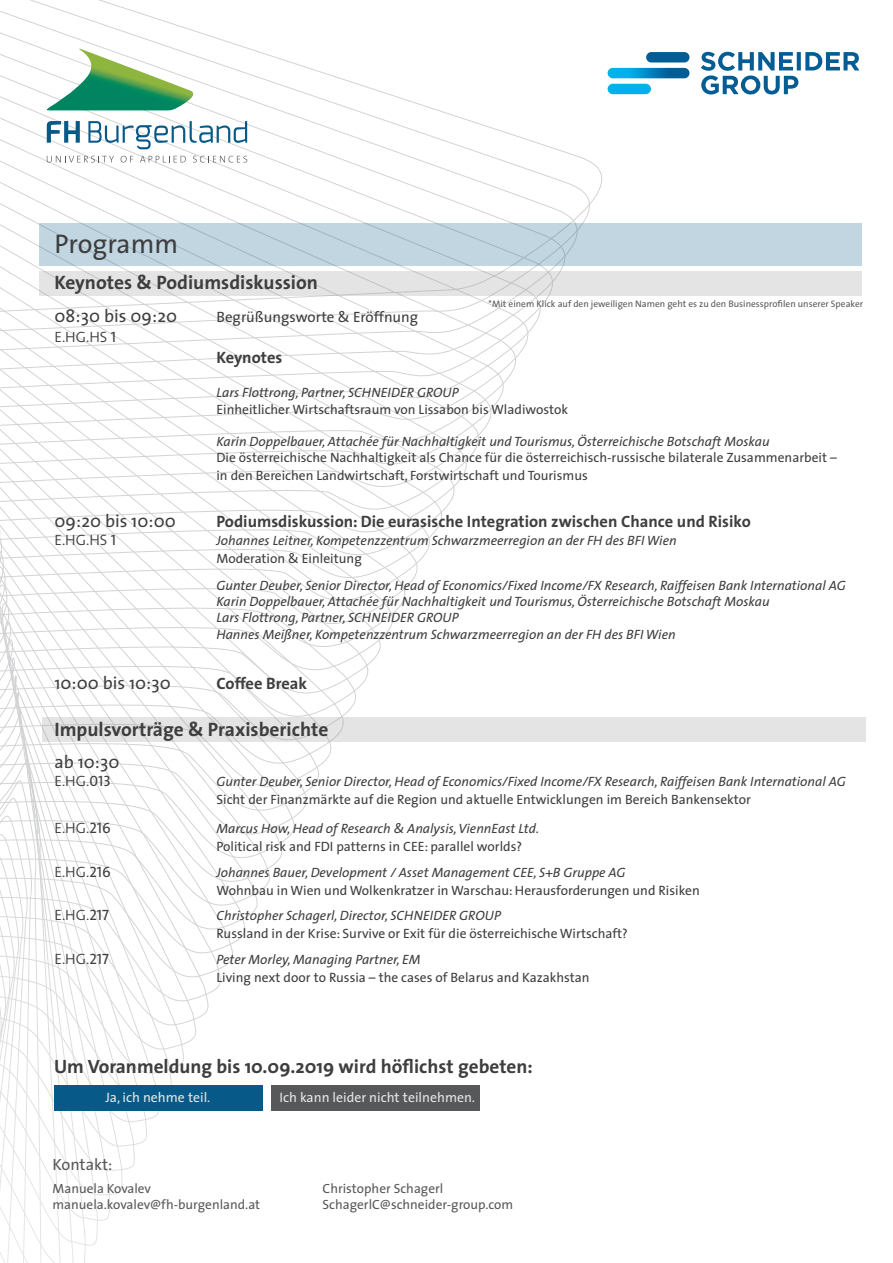
<style>
.page{position:relative;width:893px;height:1263px;background:#fff}
.page>*{position:absolute;margin:0;border:0;box-sizing:border-box;transform-origin:0 0}
.t1{font:27px "The Sans";color:#3e3e3f}
.t2{font:700 19.5px "The Sans";color:#3e3e3f}
.t3{font:700 19.35px "The Sans";color:#3e3e3f}
.t4{font:18px "The Sans";color:#3e3e3f}
.t5{font:700 16.5px "The Sans";color:#3e3e3f}
.t6{font:16.35px "The Sans";color:#57585a}
.t7{font:300 15px "The Sans";color:#3e3e3f}
.t8{font:15px "The Sans";color:#3e3e3f}
.t9{font:13.8px "The Sans";color:#e6e7e9}
.t10{font:italic 13.5px/16.2px "The Sans";color:#3e3e3f}
.t11{font:13.5px/18px "The Sans";color:#3e3e3f}
.t12{font:13.35px "The Sans";color:#57585a}
.t13{font:9.45px "The Sans";color:#57585a}
.s1{font-family:"The Sans Caps";font-weight:400}
</style>
<div class="page">
<div style="left:42px;top:717px;width:824px;height:25px;background:#e4e4e5"></div>
<div style="left:39px;top:271px;width:822px;height:25px;background:#e4e4e5"></div>
<svg style="left:8px;top:1225px;width:90px;height:25px"></svg>
<svg style="left:0;top:1195px;width:110px;height:30px"></svg>
<svg style="left:0;top:1171px;width:123px;height:24px"></svg>
<svg style="left:0;top:1148px;width:135px;height:23px"></svg>
<svg style="left:0;top:1125px;width:147px;height:23px"></svg>
<svg style="left:5px;top:1102px;width:154px;height:23px"></svg>
<svg style="left:0;top:1056px;width:184px;height:23px"></svg>
<svg style="left:0;top:1032px;width:196px;height:24px"></svg>
<svg style="left:0;top:1009px;width:208px;height:23px"></svg>
<svg style="left:0;top:986px;width:219px;height:23px"></svg>
<svg style="left:0;top:963px;width:229px;height:23px"></svg>
<svg style="left:0;top:940px;width:238px;height:23px"></svg>
<svg style="left:0;top:917px;width:247px;height:23px"></svg>
<svg style="left:0;top:894px;width:258px;height:23px"></svg>
<svg style="left:0;top:871px;width:270px;height:23px"></svg>
<svg style="left:0;top:848px;width:283px;height:23px"></svg>
<svg style="left:0;top:825px;width:295px;height:23px"></svg>
<svg style="left:0;top:802px;width:307px;height:23px"></svg>
<svg style="left:0;top:779px;width:318px;height:23px"></svg>
<svg style="left:0;top:755px;width:330px;height:24px"></svg>
<svg style="left:0;top:732px;width:340px;height:23px"></svg>
<svg style="left:0;top:709px;width:351px;height:23px"></svg>
<svg style="left:0;top:686px;width:361px;height:23px"></svg>
<svg style="left:0;top:663px;width:370px;height:23px"></svg>
<svg style="left:0;top:640px;width:381px;height:23px"></svg>
<svg style="left:0;top:616px;width:393px;height:24px"></svg>
<svg style="left:0;top:593px;width:406px;height:23px"></svg>
<svg style="left:0;top:570px;width:418px;height:23px"></svg>
<svg style="left:0;top:547px;width:429px;height:23px"></svg>
<svg style="left:0;top:523px;width:441px;height:24px"></svg>
<svg style="left:0;top:502px;width:450px;height:21px"></svg>
<svg style="left:0;top:482px;width:458px;height:20px"></svg>
<svg style="left:0;top:463px;width:467px;height:19px"></svg>
<svg style="left:0;top:443px;width:479px;height:20px"></svg>
<svg style="left:0;top:424px;width:488px;height:19px"></svg>
<svg style="left:0;top:405px;width:495px;height:19px"></svg>
<svg style="left:0;top:386px;width:504px;height:19px"></svg>
<svg style="left:0;top:366px;width:515px;height:20px"></svg>
<svg style="left:0;top:347px;width:524px;height:19px"></svg>
<svg style="left:0;top:327px;width:533px;height:20px"></svg>
<svg style="left:0;top:0;width:626px;height:327px"></svg>
<div style="left:39px;top:223px;width:822px;height:43px;background:#c1d6e1"></div>
<div style="left:271px;top:1085px;width:208px;height:26px;background:#57585a"></div>
<div style="left:54px;top:1085px;width:209px;height:26px;background:#075a88"></div>
<svg style="left:47px;top:156px;width:67px;height:7px"></svg>
<svg style="left:121px;top:156px;width:12px;height:7px"></svg>
<svg style="left:140px;top:156px;width:46px;height:6px"></svg>
<svg style="left:193px;top:156px;width:54px;height:7px"></svg>
<svg style="left:47px;top:121px;width:33px;height:22px"></svg>
<svg style="left:88px;top:121px;width:159px;height:28px"></svg>
<svg style="left:47px;top:49px;width:150px;height:62px"></svg>
<svg style="left:701px;top:52px;width:158px;height:42px"></svg>
<div style="left:608px;top:84px;width:43px;height:10px;background:#00b2e9;border-radius:5px"></div>
<div style="left:646px;top:52px;width:43px;height:11px;background:#035c94;border-radius:5px"></div>
<svg style="left:608px;top:68px;width:81px;height:10px"></svg>
<h1 class="t1" style="left:54px;top:222px;width:125px">Programm</h1>
<h2 class="t2" style="left:54px;top:266px;width:265px">Keynotes &amp; Podiumsdiskussion</h2>
<p class="t8" style="left:216px;top:304px;width:203px">Begrüßungsworte &amp; Eröffnung</p>
<h3 class="t4" style="left:54px;top:301px;width:124px">08:30 bis 09:20</h3>
<p class="t7" style="left:54px;top:324px;width:63px">.E HG.HS <span class="s1">1</span></p>
<p class="t13" style="left:489px;top:296px;width:376px">*Mit einem Klick auf den jeweiligen Namen geht es zu den Businessprofilen unserer Speaker</p>
<h3 class="t4" style="left:54px;top:506px;width:123px">09:20 bis 10:00</h3>
<p class="t7" style="left:54px;top:528px;width:63px">.E HG.HS <span class="s1">1</span></p>
<p class="t5" style="left:216px;top:344px;width:67px">Keynotes</p>
<p class="t10" style="left:216px;top:384px;width:244px">Lars Flottrong, Partner, SCHNEIDER GROUP</p>
<p class="t11" style="left:216px;top:400px;width:353px">Einheitlicher Wirtschaftsraum von Lissabon bis Wladiwostok</p>
<p class="t10" style="left:216px;top:433px;width:555px">Karin Doppelbauer, Attachéefür Nachhaltigkeit und Tourismus, Österreichische Botschaft Moskau</p>
<p class="t11" style="left:216px;top:448px;width:622px">Die österreichische Nachhaltigkeit als Chance für die österreichisch-russische bilaterale Zusammenarbeit – in den Bereichen Landwirtschaft, Forstwirtschaft und Tourismus</p>
<p class="t5" style="left:216px;top:508px;width:536px">Podiumsdiskussion: Die eurasische Integration zwischen Chance und Risiko</p>
<p class="t10" style="left:216px;top:532px;width:462px">Johannes Leitner, Kompetenzzentrum Schwarzmeerregion an der FH des BFI Wien</p>
<p class="t11" style="left:216px;top:549px;width:147px">Moderation &amp; Einleitung</p>
<p class="t10" style="left:216px;top:577px;width:631px">Gunter Deuber, Senior Director, Head of Economics/Fixed Income/FX Research, Raiffeisen Bank International AG Karin Doppelbauer, Attachéefür Nachhaltigkeit und Tourismus, Österreichische Botschaft Moskau<br>Lars Flottrong, Partner, SCHNEIDER GROUP<br>Hannes Meißner, Kompetenzzentrum Schwarzmeerregion an der FH des BFI Wien</p>
<p class="t5" style="left:216px;top:670px;width:92px">Coffee Break</p>
<h3 class="t4" style="left:54px;top:668px;width:118px">10:00 bis 10:30</h3>
<h2 class="t2" style="left:54px;top:713px;width:275px">Impulsvorträge &amp; Praxisberichte</h2>
<h3 class="t4" style="left:54px;top:747px;width:67px">ab 10:30</h3>
<p class="t10" style="left:216px;top:773px;width:631px">Gunter Deuber, Senior Director, Head of Economics/Fixed Income/FX Research, Raiffeisen Bank International AG</p>
<p class="t7" style="left:54px;top:769px;width:58px">.E HG.<span class="s1">013</span></p>
<p class="t7" style="left:54px;top:816px;width:58px">.E HG.<span class="s1">216</span></p>
<p class="t7" style="left:54px;top:859px;width:58px">.E HG.<span class="s1">216</span></p>
<p class="t7" style="left:54px;top:903px;width:56px">.E HG.<span class="s1">217</span></p>
<p class="t7" style="left:54px;top:946px;width:56px">.E HG.<span class="s1">217</span></p>
<p class="t11" style="left:216px;top:790px;width:536px">Sicht der Finanzmärkte auf die Region und aktuelle Entwicklungen im Bereich Bankensektor</p>
<p class="t10" style="left:216px;top:820px;width:324px">Marcus How, Head of Research &amp; Analysis,ViennEast Ltd.</p>
<p class="t11" style="left:216px;top:837px;width:307px">Political risk and FDI patterns in CEE: parallel worlds?</p>
<p class="t10" style="left:216px;top:864px;width:411px">Johannes Bauer, Development / Asset Management CEE B+S, Gruppe AG</p>
<p class="t11" style="left:216px;top:881px;width:485px">Wohnbau in Wien und Wolkenkratzer in Warschau: Herausforderungen und Risiken</p>
<p class="t10" style="left:216px;top:907px;width:286px">Christopher Schagerl, Director, SCHNEIDER GROUP</p>
<p class="t11" style="left:216px;top:924px;width:413px">Russland in der Krise: Survive or Exit für die österreichische Wirtschaft?</p>
<p class="t10" style="left:216px;top:951px;width:206px">Peter Morley, Managing Partner, EM</p>
<p class="t11" style="left:216px;top:968px;width:375px">Living next door to Russia – the cases of Belarus and Kazakhstan</p>
<h3 class="t3" style="left:54px;top:1050px;width:480px">Um Voranmeldung bis 10.09.2019 wird höflichst gebeten:</h3>
<p class="t9" style="left:105px;top:1086px;width:107px">Ja, ich nehme teil.</p>
<p class="t9" style="left:280px;top:1086px;width:197px">Ich kann leider nicht teilnehmen.</p>
<p class="t6" style="left:53px;top:1151px;width:61px">Kontakt:</p>
<p class="t12" style="left:53px;top:1177px;width:100px">Manuela Kovalev</p>
<p class="t12" style="left:53px;top:1193px;width:209px">manuela.kovalev@fh-burgenland.at</p>
<p class="t12" style="left:323px;top:1177px;width:122px">Christopher Schagerl</p>
<p class="t12" style="left:323px;top:1193px;width:192px">SchagerlC@schneider-group.com</p>
</div>
